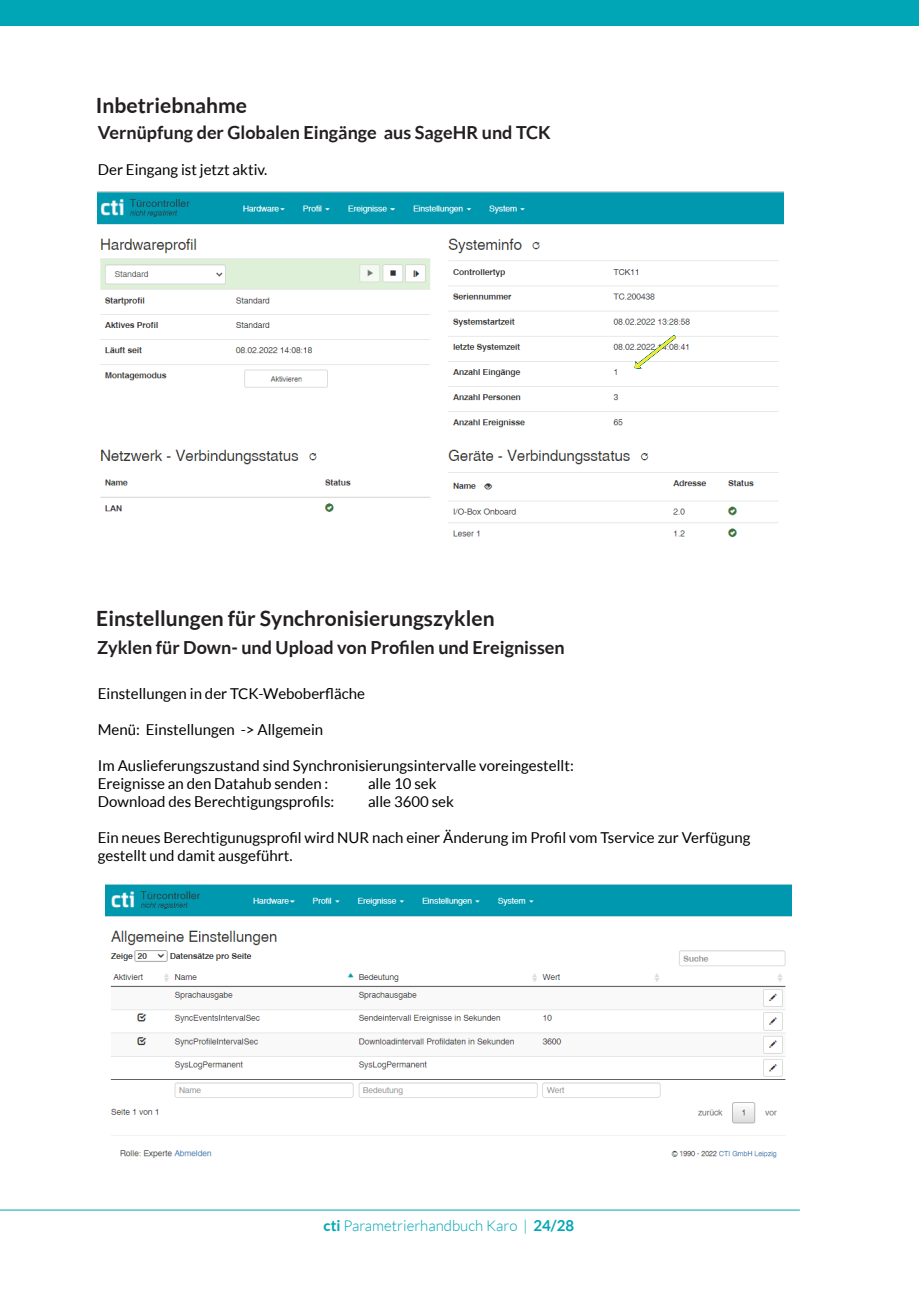
<style>
.page{position:relative;width:919px;height:1289px;background:#fff}
.page>*{position:absolute;margin:0;border:0;box-sizing:border-box;transform-origin:0 0}
.t1{font:700 21px "Lato";color:#231f20}
.t2{font:700 18px "Lato";color:#231f20}
.t3{font:15px/18px "Lato";color:#000002}
.t4{font:300 15px "Lato";color:#00a6b6}
.s1{font-weight:700}
</style>
<div class="page">
<div style="left:0;top:0;width:918px;height:26px;background:#00a6b6"></div>
<hr style="left:0;top:1209px;width:799px;height:1px;background:#00a6b6">
<img style="left:106px;top:884px;width:685px;height:275px">
<img style="left:98px;top:191px;width:685px;height:347px">
<svg style="left:634px;top:335px;width:42px;height:34px"></svg>
<h1 class="t1" style="left:96px;top:96px;width:153px">Inbetriebnahme</h1>
<p class="t2" style="left:98px;top:125px;width:454px">Vernüpfung der Globalen Eingänge aus SageHR und TCK</p>
<p class="t3" style="left:98px;top:161px;width:171px">Der Eingang ist jetzt aktiv.</p>
<h1 class="t1" style="left:96px;top:608px;width:400px">Einstellungen für Synchronisierungszyklen</h1>
<p class="t2" style="left:97px;top:640px;width:469px">Zyklen für Down- und Upload von Profilen und Ereignissen</p>
<p class="t3" style="left:98px;top:685px;width:268px">Einstellungen in der TCK-Weboberfläche</p>
<p class="t3" style="left:98px;top:721px;width:227px">Menü: Einstellungen -&gt; Allgemein</p>
<p class="t3" style="left:98px;top:757px;width:477px">Im Auslieferungszustand sind Synchronisierungsintervalle voreingestellt:<br>Ereignisse an den Datahub senden :</p>
<p class="t3" style="left:368px;top:775px;width:70px">alle 10 sek</p>
<p class="t3" style="left:98px;top:793px;width:238px">Download des Berechtigungsprofils:</p>
<p class="t3" style="left:368px;top:793px;width:87px">alle 3600 sek</p>
<p class="t3" style="left:98px;top:829px;width:654px">Ein neues Berechtigunugsprofil wird NUR nach einer Änderung im Profil vom Tservice zur Verfügung gestellt und damit ausgeführt.</p>
<p class="t4" style="left:323px;top:1219px;width:252px"><span class="s1">cti</span> Parametrierhandbuch Karo | <span class="s1">24/28</span></p>
</div>
